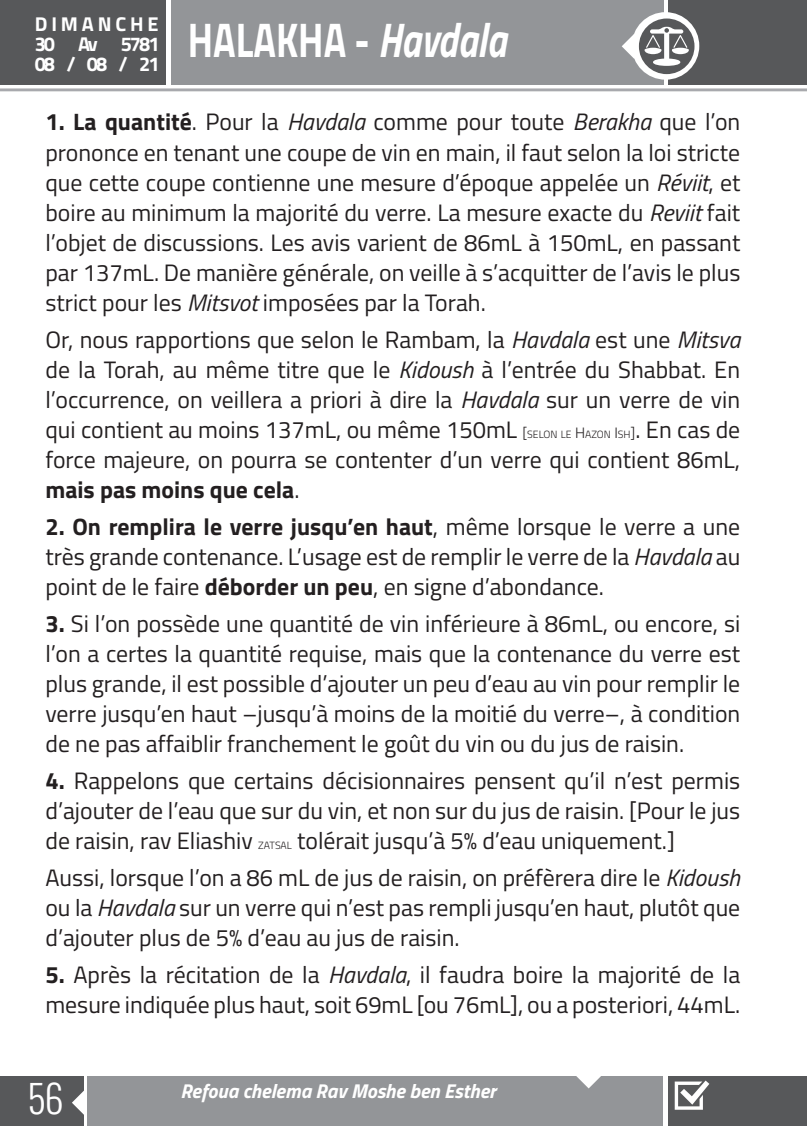
<style>
.page{position:relative;width:807px;height:1126px;background:#fff}
.page>*{position:absolute;margin:0;border:0;box-sizing:border-box;transform-origin:0 0}
.t1{font:700 48.75px "Titillium Web";color:#fff;scale:.77 1}
.t2{font:300 37.5px "Oswald";color:#fff}
.t3{font:23.75px/30px "Titillium Web";color:#231f20;text-align:justify}
.t4{font:italic 700 20px "Titillium Web";color:#fff}
.t5{font:700 20px/20px "Titillium Web";letter-spacing:-.1em;color:#fff;text-align:justify}
.t6{font:300 10.5px "Titillium Web";color:#231f20}
.s1{font-style:italic}
.s2{font-weight:700}
.s3{font-weight:300;font-size:15px}
.s4{font-weight:300;font-size:10.5px}
</style>
<div class="page">
<div style="left:0;top:1076px;width:84px;height:49px;background:#57585a"></div>
<svg style="left:72px;top:1090px;width:16px;height:25px"></svg>
<div style="left:0;top:0;width:166px;height:85px;background:#57585a"></div>
<div style="left:668px;top:0;width:139px;height:85px;background:#57585a"></div>
<div style="left:668px;top:1075px;width:139px;height:50px;background:#57585a"></div>
<div style="left:171px;top:0;width:493px;height:85px;background:#939598"></div>
<div style="left:631px;top:12px;width:68px;height:68px;background:#fff;border-radius:50%"></div>
<svg style="left:622px;top:19px;width:72px;height:55px"></svg>
<div style="left:88px;top:1075px;width:575px;height:50px;background:#939598"></div>
<hr style="left:0;top:89px;width:807px;height:2px;background:#a8a9ad">
<svg style="left:674px;top:1080px;width:35px;height:29px"></svg>
<svg style="left:576px;top:1075px;width:25px;height:13px"></svg>
<p class="t5" style="left:35px;top:13px;width:126px">DIMANCHE 30 Av 5781<br>08 / 08 / 21</p>
<h1 class="t1" style="left:188px;top:3px;width:415px">HALAKHA - <span class="s1">Havdala</span></h1>
<p class="t3" style="left:45px;top:106px;width:696px"><span class="s2">1. La quantité</span>. Pour la <span class="s1">Havdala</span> comme pour toute <span class="s1">Berakha</span> que l’on prononce en tenant une coupe de vin en main, il faut selon la loi stricte que cette coupe contienne une mesure d’époque appelée un <span class="s1">Réviit</span>, et boire au minimum la majorité du verre. La mesure exacte du <span class="s1">Reviit</span> fait l’objet de discussions. Les avis varient de 86mL à 150mL, en passant par 137mL. De manière générale, on veille à s’acquitter de l’avis le plus strict pour les <span class="s1">Mitsvot</span> imposées par la Torah.</p>
<p class="t3" style="left:45px;top:323px;width:696px">Or, nous rapportions que selon le Rambam, la <span class="s1">Havdala</span> est une <span class="s1">Mitsva </span>de la Torah, au même titre que le <span class="s1">Kidoush</span> à l’entrée du Shabbat. En l’occurrence, on veillera a priori à dire la <span class="s1">Havdala</span> sur un verre de vin qui contient au moins 137mL, ou même 150mL <span class="s3">[</span><span class="s4">SELON LE</span> <span class="s3">H</span><span class="s4">AZON</span> <span class="s3">I</span> <span class="s4">SH</span><span class="s3">]</span>. En cas de force majeure, on pourra se contenter d’un verre qui contient 86mL, <span class="s2">mais pas moins que cela</span>.</p>
<p class="t3" style="left:45px;top:510px;width:696px"><span class="s2">2. On remplira le verre jusqu’en haut</span>, même lorsque le verre a une très grande contenance. L’usage est de remplir le verre de la <span class="s1">Havdala</span> au point de le faire <span class="s2">déborder un peu</span>, en signe d’abondance.</p>
<p class="t3" style="left:45px;top:607px;width:696px"><span class="s2">3.</span> Si l’on possède une quantité de vin inférieure à 86mL, ou encore, si l’on a certes la quantité requise, mais que la contenance du verre est plus grande, il est possible d’ajouter un peu d’eau au vin pour remplir le verre jusqu’en haut –jusqu’à moins de la moitié du verre–, à condition de ne pas affaiblir franchement le goût du vin ou du jus de raisin.</p>
<p class="t3" style="left:45px;top:764px;width:696px"><span class="s2">4.</span> Rappelons que certains décisionnaires pensent qu’il n’est permis d’ajouter de l’eau que sur du vin, et non sur du jus de raisin. [Pour le jus de raisin, rav Eliashiv</p>
<p class="t3" style="left:45px;top:821px;width:696px;line-height:37px;text-indent:252px">tolérait jusqu’à 5% d’eau uniquement.]<br>Aussi, lorsque l’on a 86 mL de jus de raisin, on préfèrera dire le <span class="s1">Kidoush</span></p>
<p class="t3" style="left:45px;top:891px;width:696px">ou la <span class="s1">Havdala</span> sur un verre qui n’est pas rempli jusqu’en haut, plutôt que d’ajouter plus de 5% d’eau au jus de raisin.</p>
<p class="t3" style="left:45px;top:959px;width:696px"><span class="s2">5.</span> Après la récitation de la <span class="s1">Havdala</span>, il faudra boire la majorité de la mesure indiquée plus haut, soit 69mL [ou 76mL], ou a posteriori, 44mL.</p>
<p class="t6" style="left:258px;top:837px;width:35px">ZATSAL</p>
<h2 class="t2" style="left:28px;top:1071px;width:37px">56</h2>
<p class="t4" style="left:180px;top:1075px;width:317px">Refoua chelema Rav Moshe ben Esther</p>
</div>
